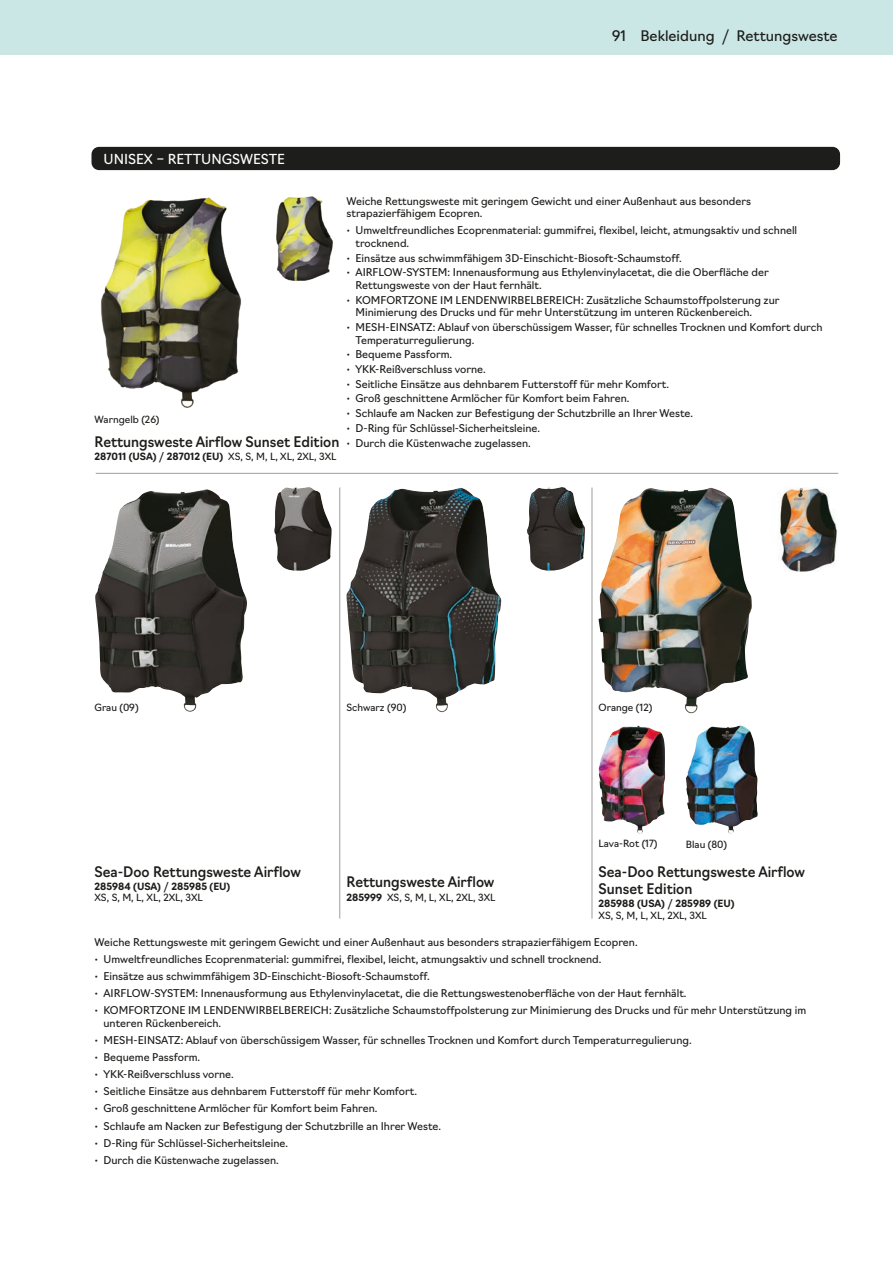
<style>
.page{position:relative;width:893px;height:1263px;background:#fff}
.page>*{position:absolute;margin:0;border:0;box-sizing:border-box;transform-origin:0 0}
.TAB-PROD-NAME{font:500 14.25px/17.2px "Navigo";color:#1d1d1b;scale:.95 1}
.FOLIO-LEFT{font:14.25px "Navigo";color:#1d1d1b}
.SUB-SECTION{font:13.5px "Navigo";color:#fff}
.TAB-PROD-DESCRIPTION{font:10.5px/12.6px "Navigo";color:#1d1d1b}
.TAB-PROD-SKU-APPAREL{font:700 9.75px/11.2px "Navigo";color:#1d1d1b}
.TAB-PROD-PLATFORM{font:9.75px "Navigo";color:#1d1d1b}
.TAB-PROD-SKU-APPAREL-2{font:9.75px "Navigo";color:#1d1d1b}
.s1{font-weight:300}
.s2{font-weight:400}
.s3{font-weight:700}
</style>
<div class="page">
<div style="left:92px;top:147px;width:748px;height:23px;background:#1d1d1b;border-radius:8px"></div>
<img style="left:276px;top:197px;width:57px;height:83px">
<img style="left:101px;top:197px;width:141px;height:211px">
<img style="left:527px;top:487px;width:58px;height:84px">
<img style="left:346px;top:488px;width:155px;height:225px">
<img style="left:778px;top:488px;width:59px;height:83px">
<img style="left:598px;top:725px;width:49px;height:108px">
<img style="left:686px;top:725px;width:72px;height:109px">
<img style="left:598px;top:488px;width:112px;height:225px">
<hr style="left:96px;top:473px;width:742px;height:1px;background:#9d9d9d">
<img style="left:95px;top:489px;width:152px;height:223px">
<img style="left:274px;top:487px;width:58px;height:84px">
<hr style="left:592px;top:487px;width:1px;height:432px;background:#9d9d9d">
<hr style="left:339px;top:487px;width:1px;height:432px;background:#9d9d9d">
<div style="left:0;top:0;width:893px;height:55px;background:#cae7e5"></div>
<p class="FOLIO-LEFT" style="left:612px;top:25px;width:227px">91 Bekleidung <span class="s1">/</span> Rettungsweste</p>
<p class="SUB-SECTION" style="left:104px;top:148px;width:183px">UNISEX – RETTUNGSWESTE</p>
<p class="TAB-PROD-PLATFORM" style="left:94px;top:412px;width:66px">Warngelb (26)</p>
<p class="TAB-PROD-NAME" style="left:94px;top:432px;width:259px">Rettungsweste Airflow Sunset Edition</p>
<p class="TAB-PROD-SKU-APPAREL" style="left:94px;top:450px;width:244px">287011 (USA) <span class="s2">/</span> 287012 (EU) <span class="s2">XS, S, M, L, XL, 2XL, 3XL</span></p>
<p class="TAB-PROD-DESCRIPTION" style="left:346px;top:194px;width:406px">Weiche Rettungsweste mit geringem Gewicht und einer Außenhaut aus besonders strapazierfähigem Ecopren.</p>
<p class="TAB-PROD-DESCRIPTION" style="left:355px;top:223px;width:443px;text-indent:-9px">• Umweltfreundliches Ecoprenmaterial: gummifrei, flexibel, leicht, atmungsaktiv und schnell trocknend.</p>
<p class="TAB-PROD-DESCRIPTION" style="left:346px;top:251px;width:337px">• Einsätze aus schwimmfähigem 3D-Einschicht-Biosoft-Schaumstoff.</p>
<p class="TAB-PROD-DESCRIPTION" style="left:355px;top:265px;width:415px;text-indent:-9px">• AIRFLOW-SYSTEM: Innenausformung aus Ethylenvinylacetat, die die Oberfläche der<br>Rettungsweste von der Haut fernhält.</p>
<p class="TAB-PROD-DESCRIPTION" style="left:355px;top:293px;width:425px;text-indent:-9px">• KOMFORTZONE IM LENDENWIRBELBEREICH: Zusätzliche Schaumstoffpolsterung zur<br>Minimierung des Drucks und für mehr Unterstützung im unteren Rückenbereich.</p>
<p class="TAB-PROD-DESCRIPTION" style="left:355px;top:320px;width:468px;text-indent:-9px">• MESH-EINSATZ: Ablauf von überschüssigem Wasser, für schnelles Trocknen und Komfort durch<br>Temperaturregulierung.</p>
<p class="TAB-PROD-DESCRIPTION" style="left:346px;top:347px;width:107px">• Bequeme Passform.</p>
<p class="TAB-PROD-DESCRIPTION" style="left:346px;top:362px;width:141px">• YKK-Reißverschluss vorne.</p>
<p class="TAB-PROD-DESCRIPTION" style="left:346px;top:377px;width:324px">• Seitliche Einsätze aus dehnbarem Futterstoff für mehr Komfort.</p>
<p class="TAB-PROD-DESCRIPTION" style="left:346px;top:391px;width:284px">• Groß geschnittene Armlöcher für Komfort beim Fahren.</p>
<p class="TAB-PROD-DESCRIPTION" style="left:346px;top:406px;width:348px">• Schlaufe am Nacken zur Befestigung der Schutzbrille an Ihrer Weste.</p>
<p class="TAB-PROD-DESCRIPTION" style="left:346px;top:421px;width:195px">• D-Ring für Schlüssel-Sicherheitsleine.</p>
<p class="TAB-PROD-DESCRIPTION" style="left:346px;top:436px;width:186px">• Durch die Küstenwache zugelassen.</p>
<p class="TAB-PROD-PLATFORM" style="left:94px;top:699px;width:46px">Grau (09)</p>
<p class="TAB-PROD-PLATFORM" style="left:346px;top:699px;width:61px">Schwarz (90)</p>
<p class="TAB-PROD-PLATFORM" style="left:598px;top:699px;width:55px">Orange (12)</p>
<p class="TAB-PROD-PLATFORM" style="left:598px;top:836px;width:60px">Lava-Rot (17)</p>
<p class="TAB-PROD-PLATFORM" style="left:686px;top:837px;width:43px">Blau (80)</p>
<p class="TAB-PROD-NAME" style="left:94px;top:862px;width:219px">Sea‑Doo Rettungsweste Airflow</p>
<p class="TAB-PROD-SKU-APPAREL" style="left:94px;top:880px;width:137px">285984 (USA) <span class="s2">/</span> 285985 (EU)<br><span class="s2">XS, S, M, L, XL, 2XL, 3XL</span></p>
<p class="TAB-PROD-NAME" style="left:346px;top:872px;width:157px">Rettungsweste Airflow</p>
<p class="TAB-PROD-SKU-APPAREL-2" style="left:346px;top:889px;width:151px"><span class="s3">285999</span> XS, S, M, L, XL, 2XL, 3XL</p>
<p class="TAB-PROD-NAME" style="left:598px;top:862px;width:219px">Sea‑Doo Rettungsweste Airflow<br>Sunset Edition</p>
<p class="TAB-PROD-SKU-APPAREL" style="left:598px;top:897px;width:138px">285988 (USA) <span class="s2">/</span> 285989 (EU)<br><span class="s2">XS, S, M, L, XL, 2XL, 3XL</span></p>
<p class="TAB-PROD-DESCRIPTION" style="left:94px;top:935px;width:545px">Weiche Rettungsweste mit geringem Gewicht und einer Außenhaut aus besonders strapazierfähigem Ecopren.</p>
<p class="TAB-PROD-DESCRIPTION" style="left:94px;top:952px;width:508px">• Umweltfreundliches Ecoprenmaterial: gummifrei, flexibel, leicht, atmungsaktiv und schnell trocknend.</p>
<p class="TAB-PROD-DESCRIPTION" style="left:94px;top:969px;width:337px">• Einsätze aus schwimmfähigem 3D-Einschicht-Biosoft-Schaumstoff.</p>
<p class="TAB-PROD-DESCRIPTION" style="left:94px;top:986px;width:594px">• AIRFLOW-SYSTEM: Innenausformung aus Ethylenvinylacetat, die die Rettungswestenoberfläche von der Haut fernhält.</p>
<p class="TAB-PROD-DESCRIPTION" style="left:104px;top:1003px;width:704px;text-indent:-9px">• KOMFORTZONE IM LENDENWIRBELBEREICH: Zusätzliche Schaumstoffpolsterung zur Minimierung des Drucks und für mehr Unterstützung im unteren Rückenbereich.</p>
<p class="TAB-PROD-DESCRIPTION" style="left:94px;top:1033px;width:599px">• MESH-EINSATZ: Ablauf von überschüssigem Wasser, für schnelles Trocknen und Komfort durch Temperaturregulierung.</p>
<p class="TAB-PROD-DESCRIPTION" style="left:94px;top:1050px;width:107px">• Bequeme Passform.</p>
<p class="TAB-PROD-DESCRIPTION" style="left:94px;top:1067px;width:141px">• YKK-Reißverschluss vorne.</p>
<p class="TAB-PROD-DESCRIPTION" style="left:94px;top:1084px;width:324px">• Seitliche Einsätze aus dehnbarem Futterstoff für mehr Komfort.</p>
<p class="TAB-PROD-DESCRIPTION" style="left:94px;top:1101px;width:284px">• Groß geschnittene Armlöcher für Komfort beim Fahren.</p>
<p class="TAB-PROD-DESCRIPTION" style="left:94px;top:1118px;width:348px">• Schlaufe am Nacken zur Befestigung der Schutzbrille an Ihrer Weste.</p>
<p class="TAB-PROD-DESCRIPTION" style="left:94px;top:1136px;width:195px">• D-Ring für Schlüssel-Sicherheitsleine.</p>
<p class="TAB-PROD-DESCRIPTION" style="left:94px;top:1153px;width:186px">• Durch die Küstenwache zugelassen.</p>
</div>
